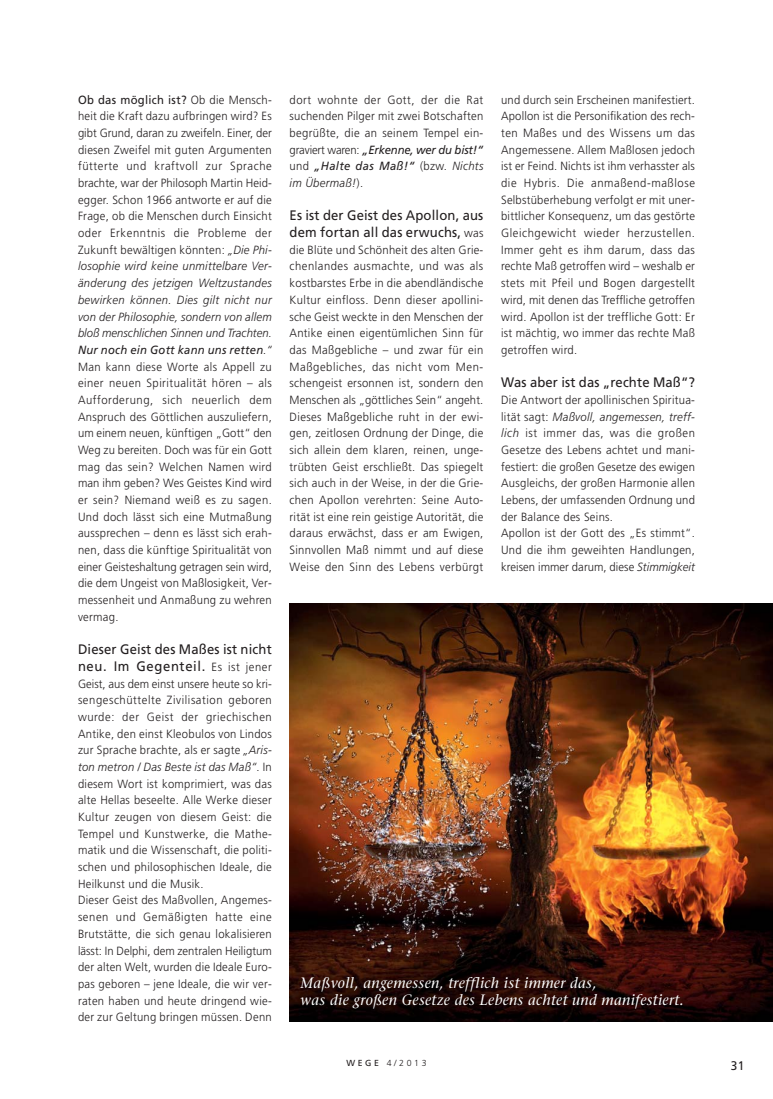
<style>
.page{position:relative;width:773px;height:1099px;background:#fff}
.page>*{position:absolute;margin:0;border:0;box-sizing:border-box;transform-origin:0 0}
.t1{font:italic 500 15px/16.6px "Stone Serif Std";letter-spacing:.025em;color:#fff;scale:.95 1}
.t2{font:13.75px/16.6px "Frutiger";letter-spacing:.015em;color:#231f20;scale:.95 1}
.t3{font:12.5px "Frutiger";color:#231f20;scale:.95 1}
.t4{font:300 11.88px/16.6px "Frutiger";letter-spacing:.025em;color:#231f20;text-align:justify;scale:.95 1}
.t5{font:300 8.75px "Frutiger";color:#231f20}
.s1{font-weight:400}
.s2{font-style:italic}
.s3{font-weight:400;font-style:italic}
.s4{font-weight:300;font-size:11.88px}
</style>
<div class="page">
<img style="left:289px;top:603px;width:483px;height:417px">
<p class="t4" style="left:78px;top:92px;width:205px"><span class="s1">Ob das möglich ist?</span> Ob die Mensch&shy;heit die Kraft dazu aufbringen wird? Es gibt Grund, daran zu zweifeln. Einer, der diesen Zweifel mit guten Argumenten fütterte und kraftvoll zur Sprache brachte, war der Philosoph Martin Heid&shy;egger. Schon 1966 antworte er auf die Frage, ob die Menschen durch Einsicht oder Erkenntnis die Probleme der Zukunft bewältigen könnten: <span class="s2">„Die Phi&shy;losophie wird keine unmittelbare Ver&shy;änderung des jetzigen Weltzustandes bewirken können. Dies gilt nicht nur von der Philosophie, sondern von allem bloß menschlichen Sinnen und Trachten.<br></span><span class="s3">Nur noch ein Gott kann uns retten</span><span class="s2">.“ </span>Man kann diese Worte als Appell zu einer neuen Spiritualität hören – als Aufforderung, sich neuerlich dem Anspruch des Göttlichen auszuliefern, um einem neuen, künftigen „Gott“ den Weg zu bereiten. Doch was für ein Gott mag das sein? Welchen Namen wird man ihm geben? Wes Geistes Kind wird er sein? Niemand weiß es zu sagen.<br>Und doch lässt sich eine Mutmaßung aussprechen – denn es lässt sich erah&shy;nen, dass die künftige Spiritualität von einer Geisteshaltung getragen sein wird, die dem Ungeist von Maßlosigkeit, Ver&shy;messenheit und Anmaßung zu wehren vermag.</p>
<p class="t2" style="left:78px;top:642px;width:205px">Dieser Geist des Maßes ist nicht neu. Im Gegenteil. <span class="s4">Es ist jener</span></p>
<p class="t4" style="left:78px;top:676px;width:206px;text-align:left">Geist, aus dem einst unsere heute so kri&shy;sengeschüttelte Zivilisation geboren wurde: der Geist der griechischen Antike, den einst Kleobulos von Lindos zur Sprache brachte, als er sagte <span class="s2">„Aris&shy;ton metron / Das Beste ist das Maß“</span>. In diesem Wort ist komprimiert, was das alte Hellas beseelte. Alle Werke dieser Kultur zeugen von diesem Geist: die Tempel und Kunstwerke, die Mathe&shy;matik und die Wissenschaft, die politi&shy;schen und philosophischen Ideale, die Heilkunst und die Musik.<br>Dieser Geist des Maßvollen, Angemes&shy;senen und Gemäßigten hatte eine Brutstätte, die sich genau lokalisieren lässt: In Delphi, dem zentralen Heiligtum der alten Welt, wurden die Ideale Euro&shy;pas geboren – jene Ideale, die wir ver&shy;raten haben und heute dringend wie&shy;der zur Geltung bringen müssen. Denn</p>
<p class="t4" style="left:289px;top:92px;width:205px">dort wohnte der Gott, der die Rat suchenden Pilger mit zwei Botschaften begrüßte, die an seinem Tempel ein&shy;graviert waren: <span class="s3">„Erkenne, wer du bist!“ </span>und <span class="s3">„Halte das Maß!“</span> (bzw. <span class="s2">Nichts im Übermaß!</span>).</p>
<p class="t2" style="left:289px;top:208px;width:205px">Es ist der Geist des Apollon, aus dem fortan all das erwuchs, <span class="s4">was</span></p>
<p class="t4" style="left:289px;top:242px;width:205px">die Blüte und Schönheit des alten Grie&shy;chenlandes ausmachte, und was als kostbarstes Erbe in die abendländische Kultur einfloss. Denn dieser apollini&shy;sche Geist weckte in den Menschen der Antike einen eigentümlichen Sinn für das Maßgebliche – und zwar für ein Maßgebliches, das nicht vom Men&shy;schengeist ersonnen ist, sondern den Menschen als „göttliches Sein“ angeht.<br>Dieses Maßgebliche ruht in der ewi&shy;gen, zeitlosen Ordnung der Dinge, die sich allein dem klaren, reinen, unge&shy;trübten Geist erschließt. Das spiegelt sich auch in der Weise, in der die Grie&shy;chen Apollon verehrten: Seine Auto&shy;rität ist eine rein geistige Autorität, die daraus erwächst, dass er am Ewigen, Sinnvollen Maß nimmt und auf diese Weise den Sinn des Lebens verbürgt</p>
<p class="t4" style="left:501px;top:92px;width:205px">und durch sein Erscheinen manifestiert.<br>Apollon ist die Personifikation des rech&shy;ten Maßes und des Wissens um das Angemessene. Allem Maßlosen jedoch ist er Feind. Nichts ist ihm verhasster als die Hybris. Die anmaßend-maßlose Selbstüberhebung verfolgt er mit uner&shy;bittlicher Konsequenz, um das gestörte Gleichgewicht wieder herzustellen.<br>Immer geht es ihm darum, dass das rechte Maß getroffen wird – weshalb er stets mit Pfeil und Bogen dargestellt wird, mit denen das Treffliche getroffen wird. Apollon ist der treffliche Gott: Er ist mächtig, wo immer das rechte Maß getroffen wird.</p>
<p class="t2" style="left:501px;top:375px;width:205px">Was aber ist das „rechte Maß“?</p>
<p class="t4" style="left:501px;top:392px;width:205px;text-align:left">Die Antwort der apollinischen Spiritua&shy;lität sagt: <span class="s2">Maßvoll, angemessen, treff&shy;lich</span> ist immer das, was die großen Gesetze des Lebens achtet und mani&shy;festiert: die großen Gesetze des ewigen Ausgleichs, der großen Harmonie allen Lebens, der umfassenden Ordnung und der Balance des Seins.<br>Apollon ist der Gott des „Es stimmt“.<br>Und die ihm geweihten Handlungen, kreisen immer darum, diese <span class="s2">Stimmigkeit</span></p>
<p class="t1" style="left:300px;top:975px;width:404px">Maßvoll, angemessen, trefflich ist immer das,<br>was die großen Gesetze des Lebens achtet und manifestiert.</p>
<p class="t5" style="left:346px;top:1059px;width:82px"><span class="s1">WEGE</span> 4/2013</p>
<p class="t3" style="left:730px;top:1060px;width:16px">31</p>
</div>
